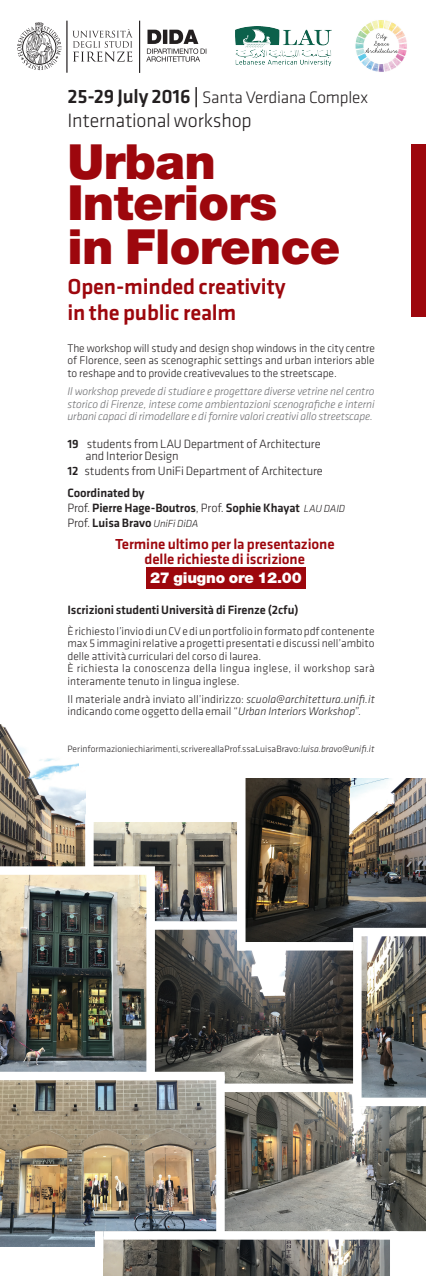
<style>
.page{position:relative;width:426px;height:1276px;background:#fff}
.page>*{position:absolute;margin:0;border:0;box-sizing:border-box;transform-origin:0 0}
.t1{font:900 48.5px/42.5px "Helvetica Neue LT Pro";letter-spacing:-.015em;color:#9d070d}
.t2{font:500 22.5px/25.4px "Klavika";letter-spacing:-.01em;color:#9d070d}
.t3{font:300 20px "Klavika";letter-spacing:-.01em;color:#231f20}
.t4{font:300 17.25px "Klavika";letter-spacing:-.01em;color:#231f20}
.t5{font:500 15px/15px "Klavika";letter-spacing:-.01em;color:#9d070d;text-align:center}
.t6{font:900 15px "Helvetica Neue LT Pro";letter-spacing:-.015em;color:#fff}
.t7{font:500 12.5px/15px "Klavika";letter-spacing:-.01em;color:#231f20}
.t8{font:300 12.5px/12px "Klavika";letter-spacing:-.01em;color:#231f20}
.t9{font:300 11.5px/12.5px "Klavika";color:#231f20}
.t10{font:italic 300 11.5px/12.5px "Klavika";letter-spacing:-.01em;color:#6c6d70;text-align:justify}
.t11{font:300 9.5px "Klavika";color:#231f20}
.s1{font-weight:500;font-size:20.15px}
.s2{font-weight:500}
.s3{font-weight:300}
.s4{font-weight:300;font-style:italic;font-size:10.65px}
.s5{font-style:italic}
</style>
<div class="page">
<div style="left:146px;top:567px;width:159px;height:22px;background:#9d070d"></div>
<img style="left:93px;top:823px;width:144px;height:98px">
<img style="left:155px;top:929px;width:197px;height:154px">
<div style="left:411px;top:144px;width:14px;height:172px;background:#9d070d"></div>
<hr style="left:139px;top:21px;width:1px;height:52px;background:#231f20">
<svg style="left:146px;top:30px;width:60px;height:32px"></svg>
<hr style="left:66px;top:21px;width:1px;height:52px;background:#231f20">
<svg style="left:72px;top:29px;width:60px;height:33px"></svg>
<svg style="left:17px;top:22px;width:44px;height:48px"></svg>
<img style="left:0;top:1080px;width:216px;height:166px">
<img style="left:0;top:724px;width:85px;height:142px">
<img style="left:103px;top:1239px;width:286px;height:37px">
<img style="left:0;top:875px;width:146px;height:196px">
<img style="left:355px;top:20px;width:52px;height:52px">
<img style="left:235px;top:27px;width:96px;height:39px">
<img style="left:224px;top:1092px;width:201px;height:139px">
<img style="left:245px;top:778px;width:180px;height:164px">
<div style="left:216px;top:1075px;width:8px;height:160px;background:#fff"></div>
<div style="left:95px;top:1231px;width:8px;height:27px;background:#fff"></div>
<div style="left:146px;top:871px;width:9px;height:205px;background:#fff"></div>
<div style="left:237px;top:772px;width:8px;height:178px;background:#fff"></div>
<div style="left:103px;top:1231px;width:322px;height:8px;background:#fff"></div>
<div style="left:0;top:1071px;width:224px;height:9px;background:#fff"></div>
<img style="left:361px;top:936px;width:64px;height:161px">
<div style="left:357px;top:1097px;width:68px;height:9px;background:#fff"></div>
<div style="left:352px;top:928px;width:73px;height:8px;background:#fff"></div>
<div style="left:238px;top:942px;width:115px;height:8px;background:#fff"></div>
<div style="left:0;top:866px;width:155px;height:9px;background:#fff"></div>
<div style="left:352px;top:936px;width:9px;height:170px;background:#fff"></div>
<div style="left:79px;top:707px;width:16px;height:59px;background:#fff"></div>
<h3 class="t4" style="left:67px;top:88px;width:302px"><span class="s1">25-29 July 2016 |</span> Santa Verdiana Complex</h3>
<h3 class="t3" style="left:67px;top:109px;width:186px">International workshop</h3>
<h1 class="t1" style="left:67px;top:140px;width:274px">Urban<br>Interiors<br>in Florence</h1>
<h2 class="t2" style="left:67px;top:274px;width:219px">Open-minded creativity in the public realm</h2>
<p class="t9" style="left:67px;top:342px;width:308px;text-align:justify">The workshop will study and design shop windows in the city centre of Florence, seen as scenographic settings and urban interiors able to reshape and to provide creativevalues to the streetscape.</p>
<p class="t10" style="left:67px;top:385px;width:308px">Il workshop prevede di studiare e progettare diverse vetrine nel centro storico di Firenze, intese come ambientazioni scenografiche e interni urbani capaci di rimodellare e di fornire valori creativi allo streetscape.</p>
<p class="t8" style="left:85px;top:438px;width:236px;text-indent:-18px"><span class="s2">19</span> students from LAU Department of Architecture and Interior Design</p>
<p class="t8" style="left:67px;top:460px;width:257px;line-height:21.9px"><span class="s2">12</span> students from UniFi Department of Architecture<br><span class="s2">Coordinated by</span></p>
<p class="t7" style="left:67px;top:501px;width:279px"><span class="s3">Prof.</span> Pierre Hage-Boutros<span class="s3">, Prof.</span> Sophie Khayat <span class="s4">LAU DAID<br></span><span class="s3">Prof.</span> Luisa Bravo <span class="s4">UniFi DiDA</span></p>
<h3 class="t5" style="left:115px;top:537px;width:221px">Termine ultimo per la presentazione delle richieste di iscrizione</h3>
<h3 class="t6" style="left:150px;top:568px;width:153px">27 giugno ore 12.00</h3>
<p class="t7" style="left:67px;top:603px;width:232px">Iscrizioni studenti Università di Firenze (2cfu)</p>
<p class="t9" style="left:67px;top:625px;width:308px">È richiesto l’invio di un CV e di un portfolio in formato pdf contenente max 5 immagini relative a progetti presentati e discussi nell’ambito delle attività curriculari del corso di laurea.<br>È richiesta la conoscenza della lingua inglese, il workshop sarà interamente tenuto in lingua inglese.</p>
<p class="t9" style="left:67px;top:693px;width:308px">Il materiale andrà inviato all’indirizzo: <span class="s5">scuola@architettura.unifi.it </span>indicando come oggetto della email “<span class="s5">Urban Interiors Workshop</span>”.</p>
<p class="t11" style="left:67px;top:743px;width:308px">Per informazioni e chiarimenti, scrivere alla Prof.ssa Luisa Bravo: <span class="s5">luisa.bravo@unifi.it</span></p>
</div>
